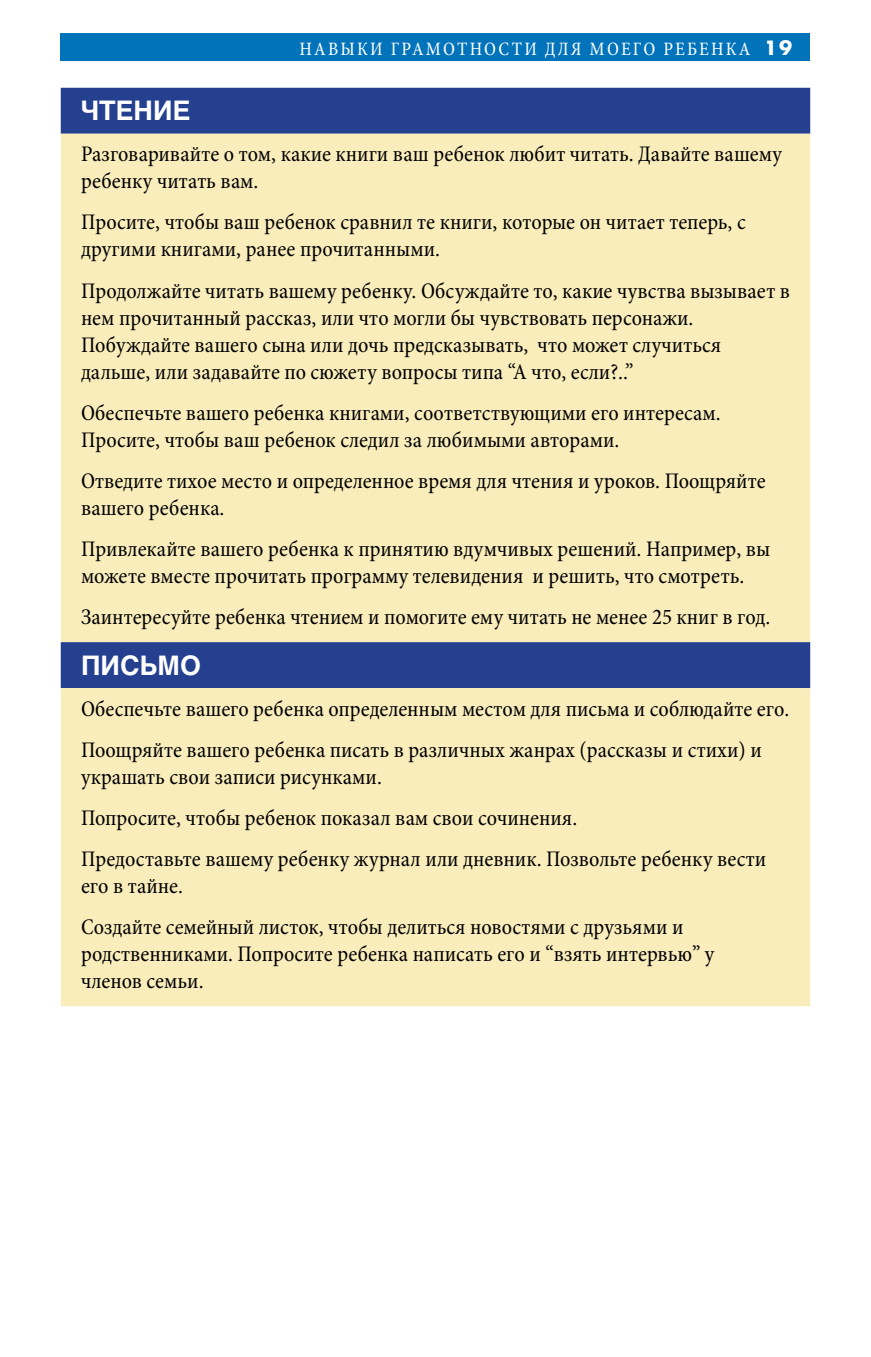
<style>
.page{position:relative;width:871px;height:1357px;background:#fff}
.page>*{position:absolute;margin:0;border:0;box-sizing:border-box;transform-origin:0 0}
.t1{font:700 27px "Helvetica Cyr";color:#fff}
.t2{font:condensed 22.5px/27px "Minion Pro";color:#000}
.t3{font:condensed 19.12px "Minion Pro";letter-spacing:.11em;color:#fff}
.s1{font-family:"Futura";font-weight:700;font-stretch:normal}
</style>
<div class="page">
<div style="left:61px;top:88px;width:749px;height:46px;background:#24408f"></div>
<div style="left:61px;top:134px;width:749px;height:872px;background:#faedbc"></div>
<div style="left:61px;top:34px;width:749px;height:27px;background:#0073bb"></div>
<p class="t3" style="left:299px;top:37px;width:494px">НАВЫКИ ГРАМОТНОСТИ ДЛЯ МОЕГО РЕБЕНКА <span class="s1">19</span></p>
<p class="t1" style="left:81px;top:95px;width:54px">Чтение</p>
<p class="t2" style="left:81px;top:142px;width:702px">Разговаривайте о том, какие книги ваш ребенок любит читать. Давайте вашему ребенку читать вам.</p>
<p class="t2" style="left:81px;top:210px;width:666px">Просите, чтобы ваш ребенок сравнил те книги, которые он читает теперь, с другими книгами, ранее прочитанными.</p>
<p class="t2" style="left:81px;top:278px;width:710px">Продолжайте читать вашему ребенку. Обсуждайте то, какие чувства вызывает в нем прочитанный рассказ, или что могли бы чувствовать персонажи.<br>Побуждайте вашего сына или дочь предсказывать, что может случиться дальше, или задавайте по сюжету вопросы типа “А что, если?..”</p>
<p class="t2" style="left:81px;top:400px;width:641px">Обеспечьте вашего ребенка книгами, соответствующими его интересам.<br>Просите, чтобы ваш ребенок следил за любимыми авторами.</p>
<p class="t2" style="left:81px;top:468px;width:686px">Отведите тихое место и определенное время для чтения и уроков. Поощряйте вашего ребенка.</p>
<p class="t2" style="left:81px;top:536px;width:690px">Привлекайте вашего ребенка к принятию вдумчивых решений. Например, вы можете вместе прочитать программу телевидения и решить, что смотреть.</p>
<p class="t2" style="left:81px;top:604px;width:691px">Заинтересуйте ребенка чтением и помогите ему читать не менее 25 книг в год.</p>
<p class="t1" style="left:81px;top:649px;width:117px">Письмо</p>
<p class="t2" style="left:81px;top:689px;width:710px;line-height:41.2px">Обеспечьте вашего ребенка определенным местом для письма и соблюдайте его.<br>Поощряйте вашего ребенка писать в различных жанрах (рассказы и стихи) и</p>
<p class="t2" style="left:81px;top:757px;width:687px;line-height:41.2px">украшать свои записи рисунками.<br>Попросите, чтобы ребенок показал вам свои сочинения.<br>Предоставьте вашему ребенку журнал или дневник. Позвольте ребенку вести</p>
<p class="t2" style="left:81px;top:866px;width:604px;line-height:41.2px">его в тайне.<br>Создайте семейный листок, чтобы делиться новостями с друзьями и</p>
<p class="t2" style="left:81px;top:941px;width:635px">родственниками. Попросите ребенка написать его и “взять интервью” у членов семьи.</p>
</div>
